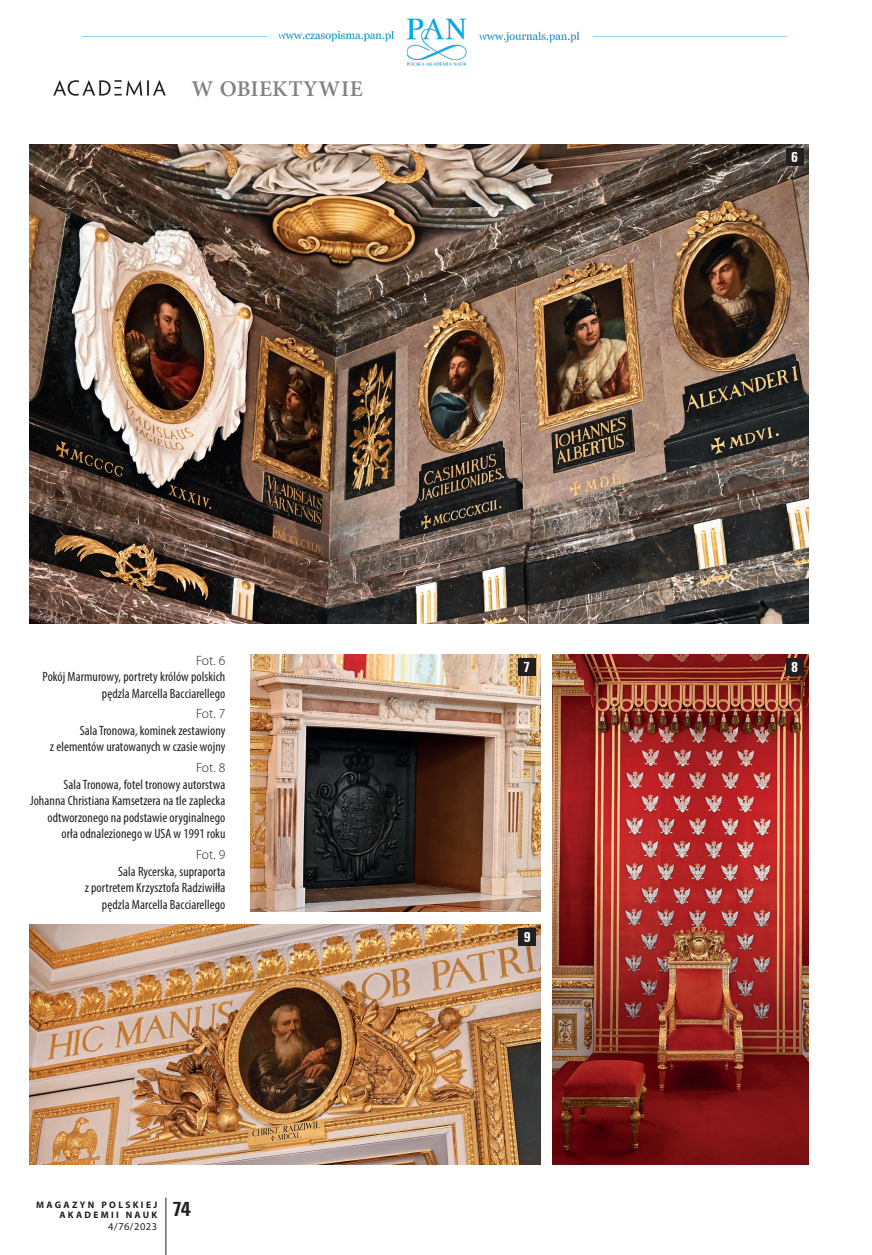
<style>
.page{position:relative;width:872px;height:1255px;background:#fff}
.page>*{position:absolute;margin:0;border:0;box-sizing:border-box;transform-origin:0 0}
.t1{font:600 22.5px "Minion Pro";letter-spacing:.015em;color:#808285}
.t2{font:700 condensed 21px "Unitus TEE";color:#231f20}
.t3{font:700 condensed 15px "Unitus TEE";color:#fff}
.t4{font:condensed 13.5px/16.5px "Myriad Pro";letter-spacing:.005em;color:#231f20;text-align:right}
.t5{font:300 13.5px "Myriad Pro";letter-spacing:-.01em;color:#231f20}
.t6{font:10.5px "Myriad Pro";color:#231f20}
.t7{font:700 9.45px/10.5px "Myriad Pro";letter-spacing:.245em;color:#231f20;text-align:right}
</style>
<div class="page">
<img style="left:82px;top:18px;width:706px;height:48px">
<hr style="left:166px;top:1197px;width:1px;height:57px;background:#231f20">
<img style="left:30px;top:145px;width:778px;height:478px">
<img style="left:553px;top:654px;width:255px;height:509px">
<img style="left:251px;top:654px;width:289px;height:257px">
<div style="left:519px;top:658px;width:17px;height:17px;background:#231f20"></div>
<div style="left:787px;top:658px;width:17px;height:17px;background:#231f20"></div>
<div style="left:787px;top:149px;width:17px;height:17px;background:#231f20"></div>
<img style="left:30px;top:924px;width:510px;height:239px">
<div style="left:519px;top:928px;width:17px;height:17px;background:#231f20"></div>
<svg style="left:53px;top:80px;width:113px;height:16px"></svg>
<h1 class="t1" style="left:191px;top:73px;width:173px">W OBIEKTYWIE</h1>
<p class="t3" style="left:791px;top:149px;width:9px">6</p>
<p class="t5" style="left:196px;top:652px;width:31px">Fot. 6</p>
<p class="t4" style="left:43px;top:668px;width:184px">Pokój Marmurowy, portrety królów polskich pędzla Marcella Bacciarellego</p>
<p class="t5" style="left:196px;top:705px;width:31px">Fot. 7</p>
<p class="t4" style="left:50px;top:722px;width:177px">Sala Tronowa, kominek zestawiony<br>z elementów uratowanych w czasie wojny</p>
<p class="t5" style="left:196px;top:759px;width:31px">Fot. 8</p>
<p class="t4" style="left:30px;top:775px;width:197px">Sala Tronowa, fotel tronowy autorstwa Johanna Christiana Kamsetzera na tle zaplecka odtworzonego na podstawie oryginalnego orła odnalezionego w USA w 1991 roku</p>
<p class="t5" style="left:196px;top:846px;width:31px">Fot. 9</p>
<p class="t4" style="left:85px;top:862px;width:142px">Sala Rycerska, supraporta<br>z portretem Krzysztofa Radziwiłła pędzla Marcella Bacciarellego</p>
<p class="t7" style="left:36px;top:1198px;width:123px">MAGAZYN POLSKIEJ<br>AKADEMII NAUK</p>
<p class="t6" style="left:108px;top:1220px;width:51px">4/76/2023</p>
<h2 class="t2" style="left:172px;top:1196px;width:20px">74</h2>
<p class="t3" style="left:523px;top:658px;width:9px">7</p>
<p class="t3" style="left:791px;top:658px;width:9px">8</p>
<p class="t3" style="left:524px;top:928px;width:9px">9</p>
</div>
